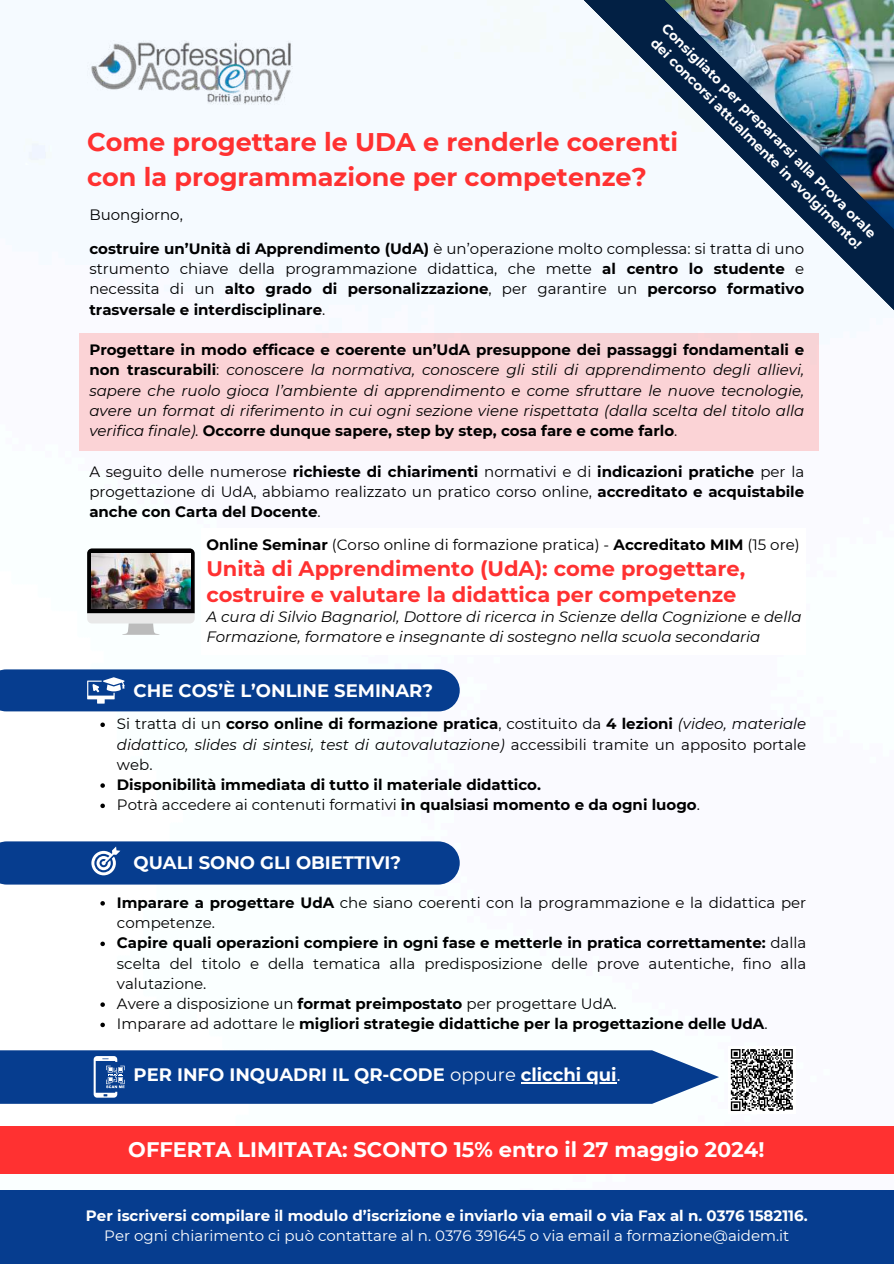
<style>
.page{position:relative;width:894px;height:1264px;background:#fff}
.page>*{position:absolute;margin:0;border:0;box-sizing:border-box;transform-origin:0 0}
.t1{font:700 25.5px/34.8px "Montserrat";color:#ff3131}
.t2{font:700 21px/25.8px "Montserrat";color:#ff3131}
.t3{font:700 21px "Montserrat";color:#fff}
.t4{font:700 18px "Montserrat";color:#fff}
.t5{font:15px/20.2px "Montserrat";color:#000;text-align:justify}
.t6{font:italic 15px/20.2px "Montserrat";color:#000}
.t7{font:700 15px/20.2px "Montserrat";color:#000;text-align:justify}
.t8{font:700 15px "Montserrat";color:#fff}
.t9{font:15px "Montserrat";color:#fff}
.t10{font:700 13.5px/18px "Montserrat";color:#fff}
.s1{font-weight:400}
.s2{font-weight:700;font-style:normal}
.s3{font-style:normal}
.s4{font-weight:700}
.s5{font-style:italic}
</style>
<div class="page">
<div style="left:0;top:669px;width:459px;height:42px;background:#063d8f"></div>
<div style="left:0;top:841px;width:459px;height:43px;background:#063d8f"></div>
<div style="left:0;top:1126px;width:893px;height:48px;background:#ff3131"></div>
<div style="left:0;top:1189px;width:893px;height:74px;background:#063d8f"></div>
<svg style="left:0;top:1050px;width:718px;height:53px;background:#154996"></svg>
<div style="left:79px;top:333px;width:739px;height:118px;background:#fbd3d6"></div>
<svg style="left:87px;top:548px;width:108px;height:86px"></svg>
<img style="left:92px;top:553px;width:98px;height:55px">
<img style="left:87px;top:40px;width:206px;height:64px">
<svg style="left:100px;top:722px;width:5px;height:5px"></svg>
<svg style="left:100px;top:783px;width:5px;height:4px"></svg>
<svg style="left:100px;top:803px;width:5px;height:5px"></svg>
<svg style="left:100px;top:901px;width:5px;height:4px"></svg>
<svg style="left:100px;top:941px;width:5px;height:5px"></svg>
<svg style="left:100px;top:1002px;width:5px;height:4px"></svg>
<svg style="left:100px;top:1022px;width:5px;height:5px"></svg>
<hr style="left:520px;top:1082px;width:96px;height:1px;background:#fff">
<svg style="left:730px;top:1049px;width:63px;height:62px"></svg>
<img style="left:583px;top:0;width:310px;height:371px">
<p class="t10" style="left:670px;top:19px;width:298px;rotate:45deg">Consigliato per prepararsi alla Prova orale dei concorsi attualmente in svolgimento!</p>
<h1 class="t1" style="left:87px;top:124px;width:592px">Come progettare le UDA e renderle coerenti con la programmazione per competenze?</h1>
<p class="t5" style="left:89px;top:204px;width:95px">Buongiorno,</p>
<p class="t7" style="left:89px;top:238px;width:716px">costruire un’Unità di Apprendimento (UdA) <span class="s1">è un’operazione molto complessa: si tratta di uno strumento chiave della programmazione didattica, che mette</span> al centro lo studente <span class="s1">e necessita di un</span> alto grado di personalizzazione<span class="s1">, per garantire un</span> percorso formativo trasversale e interdisciplinare<span class="s1">.</span></p>
<p class="t6" style="left:89px;top:339px;width:716px;text-align:justify"><span class="s2">Progettare in modo efficace e coerente un’UdA presuppone dei passaggi fondamentali e non trascurabili</span><span class="s3">:</span> conoscere la normativa, conoscere gli stili di apprendimento degli allievi, sapere che ruolo gioca l’ambiente di apprendimento e come sfruttare le nuove tecnologie, avere un format di riferimento in cui ogni sezione viene rispettata (dalla scelta del titolo alla verifica finale). <span class="s2">Occorre dunque sapere, step by step, cosa fare e come farlo</span><span class="s3">.</span></p>
<p class="t5" style="left:89px;top:461px;width:716px">A seguito delle numerose <span class="s4">richieste di chiarimenti</span> normativi e di <span class="s4">indicazioni pratiche</span> per la progettazione di UdA, abbiamo realizzato un pratico corso online, <span class="s4">accreditato e acquistabile anche con Carta del Docente</span>.</p>
<p class="t5" style="left:206px;top:534px;width:594px"><span class="s4">Online Seminar</span> (Corso online di formazione pratica) - <span class="s4">Accreditato MIM</span> (15 ore)</p>
<h2 class="t2" style="left:206px;top:555px;width:540px">Unità di Apprendimento (UdA): come progettare‚ costruire e valutare la didattica per competenze</h2>
<p class="t6" style="left:206px;top:606px;width:596px">A cura di Silvio Bagnariol, Dottore di ricerca in Scienze della Cognizione e della<br>Formazione, formatore e insegnante di sostegno nella scuola secondaria</p>
<p class="t4" style="left:133px;top:679px;width:301px">CHE COS’È L’ONLINE SEMINAR?</p>
<p class="t5" style="left:117px;top:713px;width:690px">Si tratta di un <span class="s4">corso online di formazione pratica</span>, costituito da <span class="s4">4 lezioni</span> <span class="s5">(video, materiale didattico, slides di sintesi, test di autovalutazione)</span> accessibili tramite un apposito portale web.</p>
<p class="t7" style="left:117px;top:774px;width:584px">Disponibilità immediata di tutto il materiale didattico.<br><span class="s1">Potrà accedere ai contenuti formativi</span> in qualsiasi momento e da ogni luogo<span class="s1">.</span></p>
<p class="t4" style="left:133px;top:851px;width:269px">QUALI SONO GLI OBIETTIVI?</p>
<p class="t5" style="left:117px;top:892px;width:690px;text-align:left"><span class="s4">Imparare a progettare UdA</span> che siano coerenti con la programmazione e la didattica per competenze.<br><span class="s4">Capire quali operazioni compiere in ogni fase e metterle in pratica correttamente:</span> dalla scelta del titolo e della tematica alla predisposizione delle prove autentiche, fino alla valutazione.<br>Avere a disposizione un <span class="s4">format preimpostato</span> per progettare UdA.<br>Imparare ad adottare le <span class="s4">migliori strategie didattiche per la progettazione delle UdA</span>.</p>
<p class="t4" style="left:133px;top:1063px;width:488px">PER INFO INQUADRI IL QR-CODE <span class="s1">oppure</span> clicchi qui<span class="s1">.</span></p>
<h2 class="t3" style="left:128px;top:1136px;width:637px">OFFERTA LIMITATA: SCONTO 15% entro il 27 maggio 2024!</h2>
<p class="t8" style="left:86px;top:1206px;width:723px">Per iscriversi compilare il modulo d’iscrizione e inviarlo via email o via Fax al n. 0376 1582116.</p>
<p class="t9" style="left:104px;top:1226px;width:686px">Per ogni chiarimento ci può contattare al n. 0376 391645 o via email a formazione@aidem.it</p>
</div>
